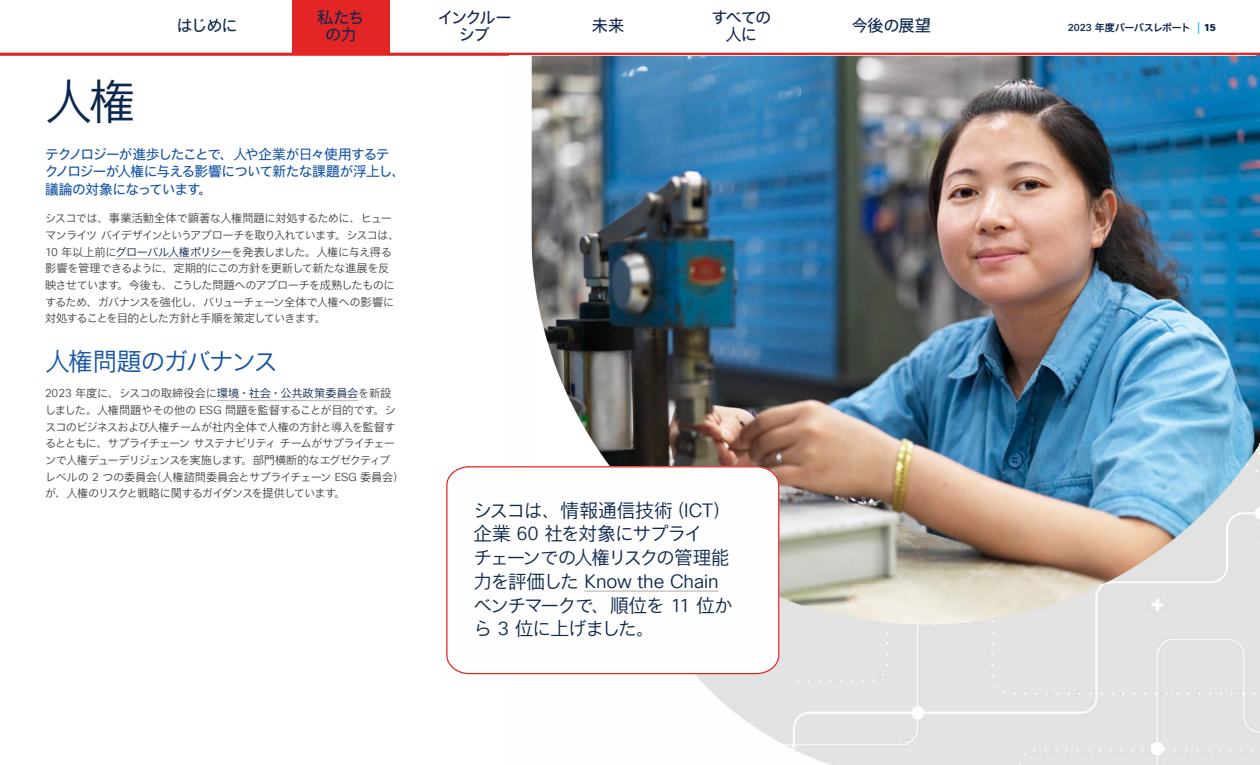
<style>
.page{position:relative;width:1260px;height:765px;background:#fff}
.page>*{position:absolute;margin:0;border:0;box-sizing:border-box;transform-origin:0 0}
.Paragraph_Style2{font:47.5px "Cisco Sans JPN Light";color:#0d274d}
.Paragraph_Style2-2{font:25px "Cisco Sans JPN Light";letter-spacing:-.085em;color:#1654a6}
.Paragraph_Style2-3{font:18.75px/23.8px "Cisco Sans JPN Light";letter-spacing:-.07em;color:#0d274d}
.t1{font:16.25px/16.2px "Cisco Sans JPN";letter-spacing:-.065em;color:#0d274d;text-align:center}
.Paragraph_Style42{font:13.75px/17.8px "Cisco Sans JPN";letter-spacing:-.06em;color:#1654a6}
.Paragraph_Style2-4{font:11.25px/16.6px "Cisco Sans JPN Light";letter-spacing:-.055em;color:#414344}
.t2{font:10px "Cisco Sans JPN Medium";letter-spacing:-.055em;color:#0d274d}
.s1{font-family:"Cisco Sans TT Light"}
.s2{color:#0d274d}
.s3{font-family:"Cisco Sans TT";font-weight:500}
.s4{font-family:"Cisco Sans TT";font-size:12.5px;color:#21bdeb}
.s5{font-family:"Cisco Sans TT";font-weight:800}
</style>
<div class="page">
<svg style="left:0;top:52px;width:1260px;height:4px;background:#e7696a"></svg>
<img style="left:531px;top:56px;width:729px;height:709px">
<img style="left:532px;top:56px;width:727px;height:550px">
<svg style="left:446px;top:466px;width:334px;height:209px"></svg>
<hr style="left:584px;top:590px;width:135px;height:2px;background:#bcbdbd">
<hr style="left:115px;top:258px;width:116px;height:1px;background:#bcbdbd">
<hr style="left:217px;top:400px;width:141px;height:1px;background:#bcbdbd">
<div style="left:292px;top:0;width:98px;height:53px;background:#e42526"></div>
<h3 class="t1" style="left:317px;top:10px;width:49px">私たち</h3>
<h3 class="t1" style="left:852px;top:17px;width:81px">今後の展望</h3>
<h3 class="t1" style="left:437px;top:10px;width:76px">インクルー</h3>
<h3 class="t1" style="left:177px;top:17px;width:63px">はじめに</h3>
<h3 class="t1" style="left:592px;top:17px;width:34px">未来</h3>
<h3 class="t1" style="left:712px;top:10px;width:61px">すべての人に</h3>
<h3 class="t1" style="left:325px;top:26px;width:33px">の力</h3>
<h3 class="t1" style="left:459px;top:26px;width:33px">シブ</h3>
<p class="Paragraph_Style2" style="left:45px;top:71px;width:93px">人権</p>
<p class="Paragraph_Style42" style="left:45px;top:145px;width:362px">テクノロジーが進歩したことで、人や企業が日々使用するテクノロジーが人権に与える影響について新たな課題が浮上し、議論の対象になっています。</p>
<p class="Paragraph_Style2-4" style="left:45px;top:211px;width:356px">シスコでは、事業活動全体で顕著な人権問題に対処するために、ヒューマンライツバイデザインというアプローチを取り入れています。シスコは、<span class="s1">10</span> 年以上前に<span class="s2">グローバル人権ポリシー</span>を発表しました。人権に与え得る影響を管理できるように、定期的にこの方針を更新して新たな進展を反映させています。今後も、こうした問題へのアプローチを成熟したものにするため、ガバナンスを強化し、バリューチェーン全体で人権への影響に対処することを目的とした方針と手順を策定していきます。</p>
<p class="Paragraph_Style2-2" style="left:45px;top:345px;width:235px">人権問題のガバナンス</p>
<p class="Paragraph_Style2-4" style="left:45px;top:386px;width:361px"><span class="s1">2023</span> 年度に、シスコの取締役会に<span class="s2">環境・社会・公共政策委員会</span>を新設しました。人権問題やその他の <span class="s1">ESG</span> 問題を監督することが目的です。シスコのビジネスおよび人権チームが社内全体で人権の方針と導入を監督するとともに、サプライチェーンサステナビリティチームがサプライチェーンで人権デューデリジェンスを実施します。部門横断的なエグゼクティブレベルの <span class="s1">2</span> つの委員会（人権諮問委員会とサプライチェーン <span class="s1">ESG</span> 委員会）が、人権のリスクと戦略に関するガイダンスを提供しています。</p>
<p class="Paragraph_Style2-3" style="left:473px;top:499px;width:261px">シスコは、情報通信技術（<span class="s1">ICT</span>）企業 <span class="s1">60</span> 社を対象にサプライ<br>チェーンでの人権リスクの管理能力を評価した <span class="s1">Know the Chain</span>ベンチマークで、順位を <span class="s1">11</span> 位から <span class="s1">3</span> 位に上げました。</p>
<p class="t2" style="left:1068px;top:21px;width:149px"><span class="s3">2023</span> 年度パーパスレポート <span class="s4">|</span> <span class="s5">15</span></p>
</div>
